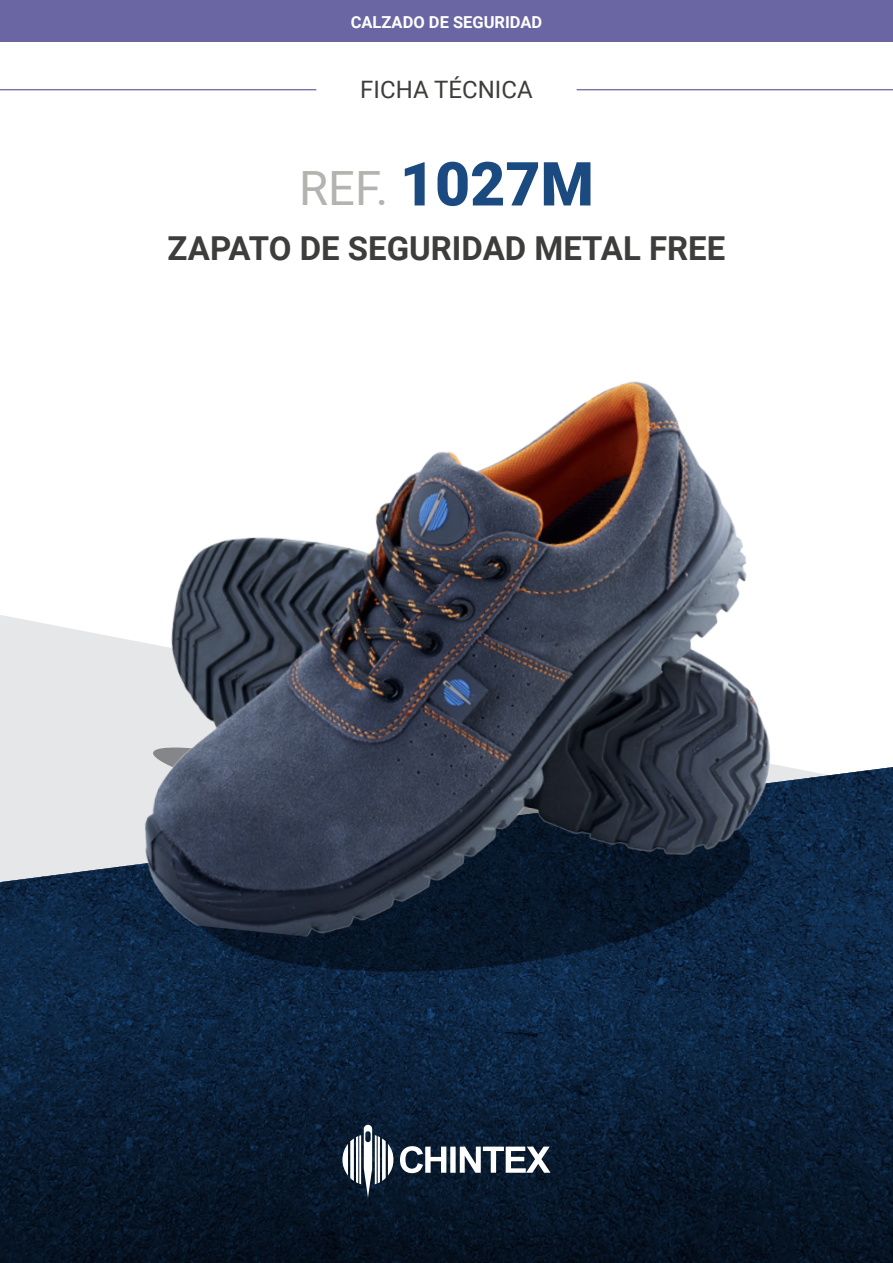
<style>
.page{position:relative;width:893px;height:1263px;background:#fff}
.page>*{position:absolute;margin:0;border:0;box-sizing:border-box;transform-origin:0 0}
.t1{font:900 60.75px "Roboto";color:#1a4a80}
.t2{font:700 33px "Roboto";color:#3d3d3b}
.t3{font:24px "Roboto";color:#3d3d3b}
.t4{font:700 16.5px "Roboto";color:#fff}
.s1{font-weight:400;font-size:47.25px;color:#b3b3b0}
</style>
<div class="page">
<div style="left:0;top:0;width:893px;height:42px;background:#6966a3"></div>
<hr style="left:577px;top:89px;width:316px;height:1px;background:#6966a3">
<hr style="left:0;top:89px;width:316px;height:1px;background:#6966a3">
<svg style="left:0;top:615px;width:111px;height:150px;background:#e7e8ea"></svg>
<svg style="left:0;top:765px;width:893px;height:247px;background:#485c72"></svg>
<svg style="left:0;top:1012px;width:893px;height:251px;background:#091c32"></svg>
<svg style="left:342px;top:1125px;width:51px;height:72px"></svg>
<svg style="left:400px;top:1146px;width:150px;height:27px"></svg>
<img style="left:111px;top:381px;width:782px;height:609px">
<p class="t4" style="left:351px;top:10px;width:193px">CALZADO DE SEGURIDAD</p>
<p class="t3" style="left:360px;top:72px;width:174px">FICHA TÉCNICA</p>
<h1 class="t1" style="left:299px;top:141px;width:296px"><span class="s1">REF.</span> 1027M</h1>
<p class="t2" style="left:168px;top:225px;width:559px">ZAPATO DE SEGURIDAD METAL FREE</p>
</div>
